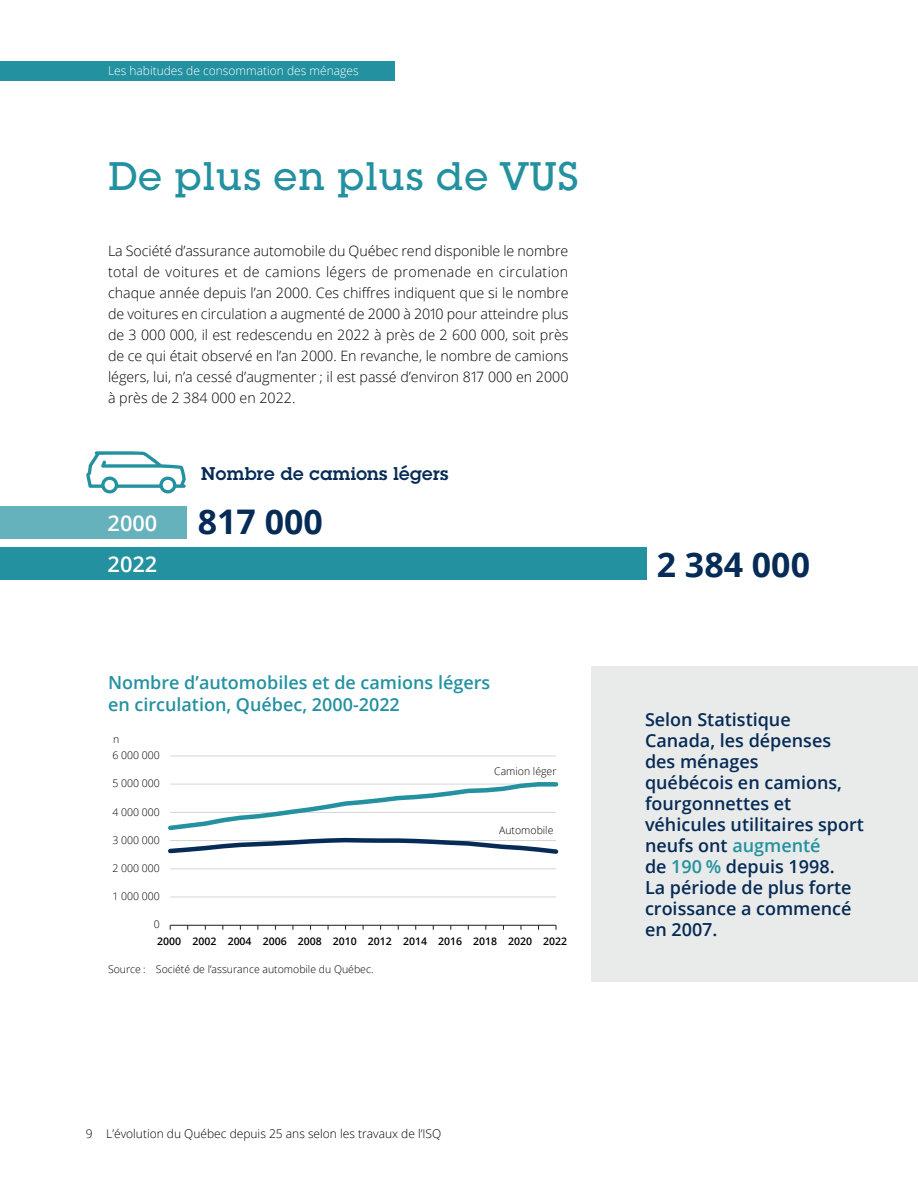
<style>
.page{position:relative;width:918px;height:1188px;background:#fff}
.page>*{position:absolute;margin:0;border:0;box-sizing:border-box;transform-origin:0 0}
.Titre_01{font:500 39px "Lubalin Graph Std";letter-spacing:.02em;color:#2391a0}
.t1{font:700 33.9px "Open Sans";color:#052b56}
.t2{font:600 21.75px "Open Sans";color:#fff}
.Exergue{font:600 18px/21px "Open Sans";color:#052b56}
.Titre{font:600 18px/21.6px "Open Sans";color:#2391a0}
.Titre_infographie{font:600 18px "Lubalin Graph Std";letter-spacing:.02em;color:#052b56}
.Texte_courant{font:300 14.25px/21px "Open Sans";color:#000;text-align:justify}
.t3{font:300 12px "Open Sans";color:#000}
.t4{font:300 12px "Open Sans";color:#fff}
.Notes_-_générales___sources{font:300 10.5px "Open Sans";color:#000}
.t5{font:600 10.5px "Open Sans";color:#000}
.s1{color:#2391a0}
</style>
<div class="page">
<div style="left:0;top:61px;width:395px;height:20px;background:#2391a0"></div>
<div style="left:591px;top:666px;width:327px;height:316px;background:#e9eaea"></div>
<hr style="left:170px;top:897px;width:386px;height:1px;background:#d4d5d5">
<hr style="left:170px;top:869px;width:386px;height:1px;background:#d4d5d5">
<hr style="left:170px;top:756px;width:386px;height:1px;background:#d4d5d5">
<hr style="left:170px;top:925px;width:386px;height:1px;background:#1d1d1b">
<svg style="left:168px;top:782px;width:391px;height:72px"></svg>
<div style="left:0;top:506px;width:186px;height:32px;background:#65b2bc"></div>
<div style="left:0;top:548px;width:646px;height:32px;background:#2391a0"></div>
<svg style="left:86px;top:451px;width:100px;height:43px"></svg>
<p class="t4" style="left:108px;top:62px;width:252px">Les habitudes de consommation des ménages</p>
<h2 class="Titre_01" style="left:108px;top:151px;width:472px">De plus en plus de VUS</h2>
<p class="Texte_courant" style="left:108px;top:240px;width:462px">La Société d’assurance automobile du Québec rend disponible le nombre total de voitures et de camions légers de promenade en circulation chaque année depuis l’an 2000. Ces chiffres indiquent que si le nombre de voitures en circulation a augmenté de 2000 à 2010 pour atteindre plus de 3 000 000, il est redescendu en 2022 à près de 2 600 000, soit près de ce qui était observé en l’an 2000. En revanche, le nombre de camions légers, lui, n’a cessé d’augmenter ; il est passé d’environ 817 000 en 2000 à près de 2 384 000 en 2022.</p>
<p class="t2" style="left:108px;top:508px;width:51px">2000</p>
<p class="Titre_infographie" style="left:201px;top:462px;width:249px">Nombre de camions légers</p>
<p class="t1" style="left:198px;top:498px;width:127px">817 000</p>
<p class="t2" style="left:108px;top:549px;width:51px">2022</p>
<p class="t1" style="left:657px;top:541px;width:155px">2 384 000</p>
<p class="Titre" style="left:108px;top:671px;width:384px">Nombre d’automobiles et de camions légers en circulation, Québec, 2000-2022</p>
<p class="Notes_-_générales___sources" style="left:113px;top:732px;width:8px">n</p>
<p class="Notes_-_générales___sources" style="left:112px;top:748px;width:49px">6 000 000</p>
<p class="Notes_-_générales___sources" style="left:112px;top:776px;width:49px">5 000 000</p>
<p class="Notes_-_générales___sources" style="left:112px;top:805px;width:49px">4 000 000</p>
<p class="Notes_-_générales___sources" style="left:112px;top:833px;width:49px">3 000 000</p>
<p class="Notes_-_générales___sources" style="left:112px;top:861px;width:49px">2 000 000</p>
<p class="Notes_-_générales___sources" style="left:112px;top:889px;width:49px">1 000 000</p>
<p class="Notes_-_générales___sources" style="left:154px;top:917px;width:7px">0</p>
<p class="Notes_-_générales___sources" style="left:494px;top:764px;width:64px">Camion léger</p>
<p class="Notes_-_générales___sources" style="left:499px;top:823px;width:56px">Automobile</p>
<p class="t5" style="left:157px;top:934px;width:412px">2000 2002 2004 2006 2008 2010 2012 2014 2016 2018 2020 2022</p>
<p class="Notes_-_générales___sources" style="left:108px;top:962px;width:267px">Source : Société de l’assurance automobile du Québec.</p>
<p class="t3" style="left:86px;top:1125px;width:357px">9 L’évolution du Québec depuis 25 ans selon les travaux de l’ISQ</p>
<p class="Exergue" style="left:645px;top:708px;width:221px">Selon Statistique<br>Canada, les dépenses des ménages<br>québécois en camions, fourgonnettes et véhicules utilitaires sport neufs ont <span class="s1">augmenté<br></span>de <span class="s1">190 %</span> depuis 1998.<br>La période de plus forte croissance a commencé en 2007.</p>
</div>
